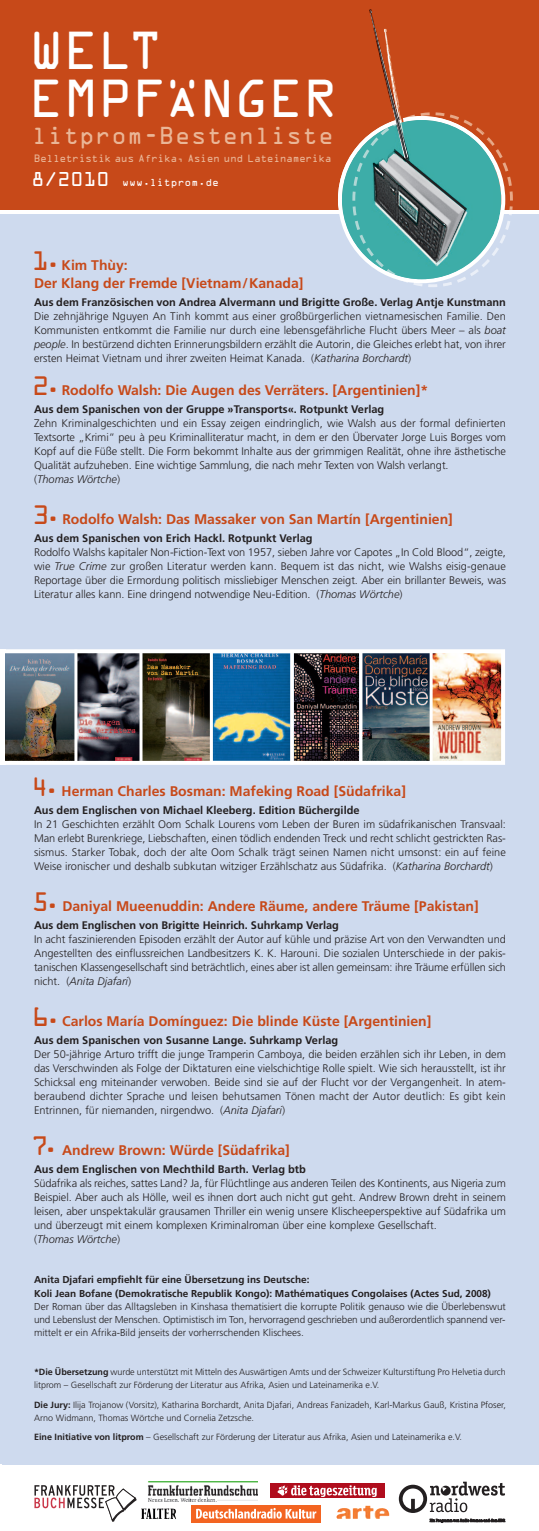
<style>
.page{position:relative;width:539px;height:1531px;background:#fff}
.page>*{position:absolute;margin:0;border:0;box-sizing:border-box;transform-origin:0 0}
.t1{font:48px/47.9px "OCRA Std";color:#fff}
.t2{font:22.1px "OCRA Std";color:#eab697}
.t3{font:700 14px/18px "Frutiger";color:#c74919}
.t4{font:300 11px/14px "Frutiger";color:#231f20;text-align:justify}
.t5{font:700 11px "Frutiger";color:#231f20}
.t6{font:300 10px/13px "Frutiger";color:#231f20;text-align:justify}
.t7{font:700 10px/14px "Frutiger";color:#231f20}
.t8{font:9.6px "OCRA Std";letter-spacing:-.05em;color:#eab697}
.t9{font:9.6px "OCRA Std";color:#fff}
.t10{font:300 9px/13px "Frutiger";color:#231f20}
.s1{font-size:18px}
.s2{font-family:"OCRA Std";font-weight:400;font-size:24px}
.s3{font-style:italic}
.s4{font-weight:700}
</style>
<div class="page">
<div style="left:0;top:0;width:539px;height:210px;background:#c74919"></div>
<div style="left:0;top:214px;width:539px;height:1250px;background:#cedaee"></div>
<svg style="left:338px;top:10px;width:175px;height:277px"></svg>
<img style="left:142px;top:654px;width:67px;height:106px">
<hr style="left:3px;top:650px;width:3px;height:114px;background:#fff">
<div style="left:270px;top:1483px;width:115px;height:15px;background:#b00d1d"></div>
<svg style="left:277px;top:1485px;width:99px;height:12px"></svg>
<img style="left:148px;top:1481px;width:110px;height:20px">
<div style="left:191px;top:1505px;width:130px;height:17px;background:#f36421"></div>
<svg style="left:196px;top:1508px;width:120px;height:10px"></svg>
<img style="left:336px;top:1506px;width:50px;height:12px">
<img style="left:141px;top:1508px;width:28px;height:11px">
<svg style="left:399px;top:1481px;width:106px;height:32px"></svg>
<svg style="left:430px;top:1519px;width:75px;height:3px"></svg>
<svg style="left:34px;top:1485px;width:103px;height:36px"></svg>
<img style="left:213px;top:654px;width:77px;height:106px">
<img style="left:294px;top:654px;width:65px;height:106px">
<img style="left:363px;top:654px;width:66px;height:106px">
<img style="left:77px;top:654px;width:62px;height:106px">
<img style="left:6px;top:654px;width:68px;height:106px">
<img style="left:433px;top:654px;width:67px;height:106px">
<div style="left:0;top:649px;width:505px;height:116px;border:4px solid #fff"></div>
<hr style="left:429px;top:651px;width:3px;height:113px;background:#fff">
<hr style="left:359px;top:651px;width:3px;height:113px;background:#fff">
<hr style="left:290px;top:651px;width:3px;height:114px;background:#fff">
<hr style="left:210px;top:650px;width:3px;height:114px;background:#fff">
<hr style="left:139px;top:651px;width:3px;height:113px;background:#fff">
<hr style="left:74px;top:650px;width:3px;height:113px;background:#fff">
<h1 class="t1" style="left:29px;top:31px;width:310px">WELT<br>EMPFÄNGER</h1>
<h2 class="t2" style="left:32px;top:126px;width:304px">litprom-Bestenliste</h2>
<p class="t8" style="left:34px;top:154px;width:299px">Belletristik aus Afrika, Asien und Lateinamerika</p>
<p class="t9" style="left:32px;top:178px;width:189px"><span class="s1">8/2010</span> www.litprom.de</p>
<p class="t3" style="left:32px;top:257px;width:273px"><span class="s2">1.</span>Kim Thùy:<br>Der Klang der Fremde [Vietnam/Kanada]</p>
<p class="t5" style="left:34px;top:297px;width:473px">Aus dem Französischen von Andrea Alvermann und Brigitte Große. Verlag Antje Kunstmann</p>
<p class="t4" style="left:34px;top:310px;width:473px">Die zehnjährige Nguyen An Tinh kommt aus einer großbürgerlichen vietnamesischen Familie. Den Kommunisten entkommt die Familie nur durch eine lebensgefährliche Flucht übers Meer – als <span class="s3">boat people</span>. In bestürzend dichten Erinnerungsbildern erzählt die Autorin, die Gleiches erlebt hat, von ihrer ersten Heimat Vietnam und ihrer zweiten Heimat Kanada. (<span class="s3">Katharina Borchardt</span>)</p>
<p class="t3" style="left:32px;top:382px;width:397px"><span class="s2">2.</span>Rodolfo Walsh: Die Augen des Verräters. [Argentinien]*</p>
<p class="t5" style="left:34px;top:404px;width:351px">Aus dem Spanischen von der Gruppe »Transports«. Rotpunkt Verlag</p>
<p class="t4" style="left:34px;top:417px;width:473px;text-align:left">Zehn Kriminalgeschichten und ein Essay zeigen eindringlich, wie Walsh aus der formal definierten Textsorte „Krimi“ peu à peu Kriminalliteratur macht, in dem er den Übervater Jorge Luis Borges vom Kopf auf die Füße stellt. Die Form bekommt Inhalte aus der grimmigen Realität, ohne ihre ästhetische Qualität aufzuheben. Eine wichtige Sammlung, die nach mehr Texten von Walsh verlangt.<br>(<span class="s3">Thomas Wörtche</span>)</p>
<p class="t3" style="left:32px;top:511px;width:422px"><span class="s2">3.</span>Rodolfo Walsh: Das Massaker von San Martín [Argentinien]</p>
<p class="t5" style="left:34px;top:533px;width:280px">Aus dem Spanischen von Erich Hackl. Rotpunkt Verlag</p>
<p class="t4" style="left:34px;top:546px;width:473px">Rodolfo Walshs kapitaler Non-Fiction-Text von 1957, sieben Jahre vor Capotes „In Cold Blood“, zeigte, wie <span class="s3">True Crime</span> zur großen Literatur werden kann. Bequem ist das nicht, wie Walshs eisig-genaue Reportage über die Ermordung politisch missliebiger Menschen zeigt. Aber ein brillanter Beweis, was Literatur alles kann. Eine dringend notwendige Neu-Edition. (<span class="s3">Thomas Wörtche</span>)</p>
<p class="t3" style="left:31px;top:783px;width:377px"><span class="s2">4.</span>Herman Charles Bosman: Mafeking Road [Südafrika]</p>
<p class="t5" style="left:34px;top:805px;width:327px">Aus dem Englischen von Michael Kleeberg. Edition Büchergilde</p>
<p class="t4" style="left:34px;top:818px;width:473px">In 21 Geschichten erzählt Oom Schalk Lourens vom Leben der Buren im südafrikanischen Transvaal:<br>Man erlebt Burenkriege, Liebschaften, einen tödlich endenden Treck und recht schlicht gestrickten Ras&shy;sismus. Starker Tobak, doch der alte Oom Schalk trägt seinen Namen nicht umsonst: ein auf feine Weise ironischer und deshalb subkutan witziger Erzählschatz aus Südafrika. (<span class="s3">Katharina Borchardt</span>)</p>
<p class="t3" style="left:31px;top:898px;width:449px"><span class="s2">5.</span>Daniyal Mueenuddin: Andere Räume, andere Träume [Pakistan]</p>
<p class="t5" style="left:34px;top:920px;width:306px">Aus dem Englischen von Brigitte Heinrich. Suhrkamp Verlag</p>
<p class="t4" style="left:34px;top:933px;width:473px">In acht faszinierenden Episoden erzählt der Autor auf kühle und präzise Art von den Verwandten und Angestellten des einflussreichen Landbesitzers K. K. Harouni. Die sozialen Unterschiede in der pakis&shy;tanischen Klassengesellschaft sind beträchtlich, eines aber ist allen gemeinsam: ihre Träume erfüllen sich nicht. (<span class="s3">Anita Djafari</span>)</p>
<p class="t3" style="left:32px;top:1013px;width:401px"><span class="s2">6.</span>Carlos María Domínguez: Die blinde Küste [Argentinien]</p>
<p class="t5" style="left:34px;top:1035px;width:305px">Aus dem Spanischen von Susanne Lange. Suhrkamp Verlag</p>
<p class="t4" style="left:34px;top:1048px;width:473px">Der 50-jährige Arturo trifft die junge Tramperin Camboya, die beiden erzählen sich ihr Leben, in dem das Verschwinden als Folge der Diktaturen eine vielschichtige Rolle spielt. Wie sich herausstellt, ist ihr Schicksal eng miteinander verwoben. Beide sind sie auf der Flucht vor der Vergangenheit. In atem&shy;beraubend dichter Sprache und leisen behutsamen Tönen macht der Autor deutlich: Es gibt kein Entrinnen, für niemanden, nirgendwo. (<span class="s3">Anita Djafari</span>)</p>
<p class="t3" style="left:31px;top:1142px;width:260px"><span class="s2">7.</span> Andrew Brown: Würde [Südafrika]</p>
<p class="t5" style="left:34px;top:1164px;width:273px">Aus dem Englischen von Mechthild Barth. Verlag btb</p>
<p class="t4" style="left:34px;top:1177px;width:473px;text-align:left">Südafrika als reiches, sattes Land? Ja, für Flüchtlinge aus anderen Teilen des Kontinents, aus Nigeria zum Beispiel. Aber auch als Hölle, weil es ihnen dort auch nicht gut geht. Andrew Brown dreht in seinem leisen, aber unspektakulär grausamen Thriller ein wenig unsere Klischeeperspektive auf Südafrika um und überzeugt mit einem komplexen Kriminalroman über eine komplexe Gesellschaft.<br>(<span class="s3">Thomas Wörtche</span>)</p>
<p class="t7" style="left:34px;top:1273px;width:458px">Anita Djafari empfiehlt für eine Übersetzung ins Deutsche:<br>Koli Jean Bofane (Demokratische Republik Kongo): Mathématiques Congolaises (Actes Sud, 2008)</p>
<p class="t6" style="left:34px;top:1300px;width:473px">Der Roman über das Alltagsleben in Kinshasa thematisiert die korrupte Politik genauso wie die Überlebenswut und Lebenslust der Menschen. Optimistisch im Ton, hervorragend geschrieben und außerordentlich spannend ver&shy;mittelt er ein Afrika-Bild jenseits der vorherrschenden Klischees.</p>
<p class="t10" style="left:34px;top:1366px;width:473px"><span class="s4">*Die Übersetzung</span> wurde unterstützt mit Mitteln des Auswärtigen Amts und der Schweizer Kulturstiftung Pro Helvetia durch litprom – Gesellschaft zur Förderung der Literatur aus Afrika, Asien und Lateinamerika e.V.</p>
<p class="t10" style="left:34px;top:1399px;width:473px"><span class="s4">Die Jury:</span> Ilija Trojanow (Vorsitz), Katharina Borchardt, Anita Djafari, Andreas Fanizadeh, Karl-Markus Gauß, Kristina Pfoser,<br>Arno Widmann, Thomas Wörtche und Cornelia Zetzsche.</p>
<p class="t10" style="left:34px;top:1431px;width:429px"><span class="s4">Eine Initiative von litprom</span> – Gesellschaft zur Förderung der Literatur aus Afrika, Asien und Lateinamerika e.V.</p>
</div>
